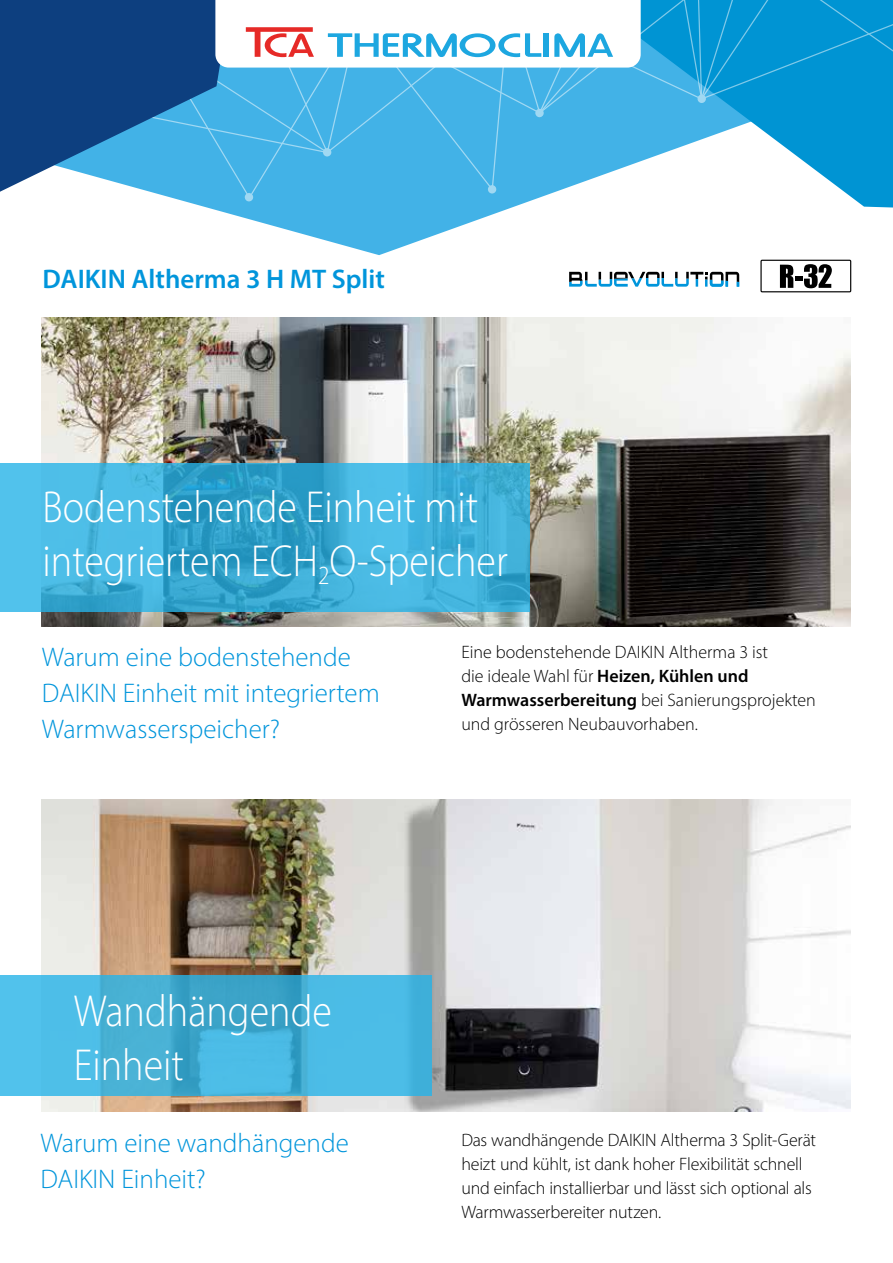
<style>
.page{position:relative;width:893px;height:1263px;background:#fff}
.page>*{position:absolute;margin:0;border:0;box-sizing:border-box;transform-origin:0 0}
.t1{font:300 45px/54px "Myriad Pro";color:#fff;scale:.89 1}
.t2{font:300 27px/36px "Myriad Pro";color:#0095db}
.t3{font:600 27px "Myriad Pro";color:#0095db}
.t4{font:300 18px/24px "Myriad Pro";letter-spacing:-.005em;color:#000}
.s1{font-weight:600}
</style>
<div class="page">
<svg style="left:173px;top:198px;width:365px;height:57px"></svg>
<svg style="left:852px;top:198px;width:41px;height:9px"></svg>
<svg style="left:245px;top:193px;width:8px;height:9px"></svg>
<img style="left:42px;top:317px;width:808px;height:309px">
<img style="left:42px;top:799px;width:808px;height:312px">
<svg style="left:0;top:463px;width:530px;height:149px;background:#3eafd8"></svg>
<svg style="left:0;top:975px;width:432px;height:120px;background:#47b5dd"></svg>
<svg style="left:0;top:0;width:893px;height:198px"></svg>
<svg style="left:569px;top:272px;width:170px;height:15px"></svg>
<div style="left:760px;top:260px;width:91px;height:32px;border:1px solid #000"></div>
<svg style="left:780px;top:264px;width:52px;height:24px"></svg>
<h2 class="t3" style="left:43px;top:262px;width:344px">DAIKIN Altherma 3 H MT Split</h2>
<h1 class="t1" style="left:43px;top:480px;width:524px">Bodenstehende Einheit mit integriertem ECH<sub>2</sub>O-Speicher</h1>
<h2 class="t2" style="left:42px;top:639px;width:339px">Warum eine bodenstehende<br>DAIKIN Einheit mit integriertem<br>Warmwasserspeicher?</h2>
<p class="t4" style="left:461px;top:640px;width:356px">Eine bodenstehende DAIKIN Altherma 3 ist<br>die ideale Wahl für <span class="s1">Heizen, Kühlen und Warmwasserbereitung</span> bei Sanierungsprojekten und grösseren Neubauvorhaben.</p>
<h1 class="t1" style="left:74px;top:984px;width:292px">Wandhängende<br>Einheit</h1>
<h2 class="t2" style="left:40px;top:1125px;width:310px">Warum eine wandhängende<br>DAIKIN Einheit?</h2>
<p class="t4" style="left:461px;top:1128px;width:356px">Das wandhängende DAIKIN Altherma 3 Split-Gerät heizt und kühlt, ist dank hoher Flexibilität schnell und einfach installierbar und lässt sich optional als Warmwasserbereiter nutzen.</p>
</div>
